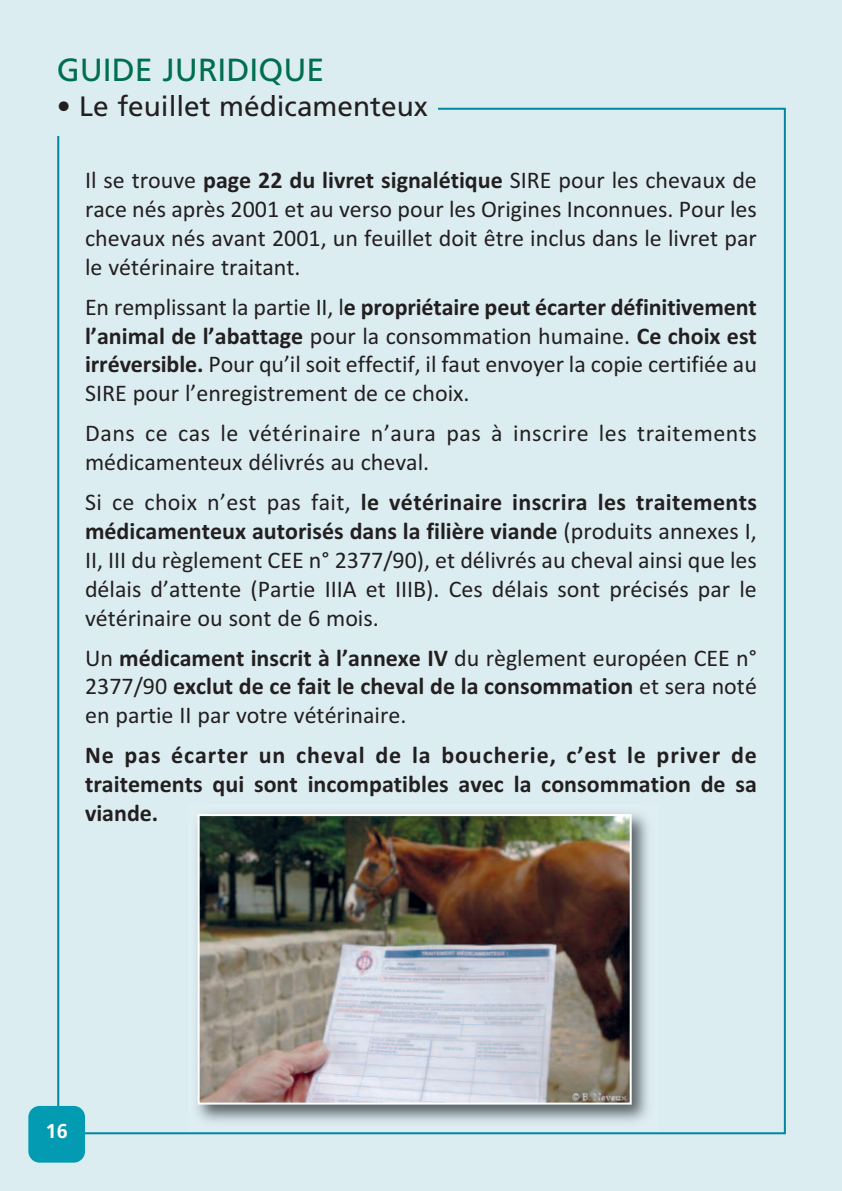
<style>
.page{position:relative;width:842px;height:1191px;background:#dcedf2}
.page>*{position:absolute;margin:0;border:0;box-sizing:border-box;transform-origin:0 0}
.t1{font:32px "Frutiger";color:#006e51}
.t2{font:28px "Frutiger";color:#231f20}
.t3{font:24px/28.8px "Calibri";color:#231f20;text-align:justify}
.t4{font:700 24px/28.8px "Calibri";color:#231f20;text-align:justify}
.t5{font:24px/28.8px "Calibri";letter-spacing:.02em;color:#231f20}
.t6{font:700 20px "Frutiger";color:#fff}
.s1{font-weight:700}
</style>
<div class="page">
<div style="left:28px;top:1106px;width:57px;height:56px;background:#029bb2;border-radius:11px"></div>
<img style="left:197px;top:813px;width:451px;height:309px">
<img style="left:201px;top:817px;width:428px;height:284px">
<div style="left:198px;top:814px;width:434px;height:290px;border:2px solid #fff"></div>
<h1 class="t1" style="left:57px;top:57px;width:269px">GUIDE JURIDIQUE</h1>
<p class="t2" style="left:57px;top:95px;width:373px">• Le feuillet médicamenteux</p>
<p class="t3" style="left:85px;top:165px;width:673px">Il se trouve <span class="s1">page 22 du livret signalétique</span> SIRE pour les chevaux de race nés après 2001 et au verso pour les Origines Inconnues. Pour les chevaux nés avant 2001, un feuillet doit être inclus dans le livret par le vétérinaire traitant.</p>
<p class="t3" style="left:85px;top:292px;width:673px">En remplissant la partie II, l<span class="s1">e propriétaire peut écarter définitivement l’animal de l’abattage</span> pour la consommation humaine. <span class="s1">Ce choix est irréversible.</span> Pour qu’il soit effectif, il faut envoyer la copie certifiée au SIRE pour l’enregistrement de ce choix.</p>
<p class="t5" style="left:85px;top:418px;width:673px">Dans ce cas le vétérinaire n’aura pas à inscrire les traitements médicamenteux délivrés au cheval.</p>
<p class="t3" style="left:85px;top:487px;width:673px">Si ce choix n’est pas fait, <span class="s1">le vétérinaire inscrira les traitements médicamenteux autorisés dans la filière viande</span> (produits annexes I, II, III du règlement CEE n° 2377/90), et délivrés au cheval ainsi que les délais d’attente (Partie IIIA et IIIB). Ces délais sont précisés par le vétérinaire ou sont de 6 mois.</p>
<p class="t3" style="left:85px;top:643px;width:673px">Un <span class="s1">médicament inscrit à l’annexe IV</span> du règlement européen CEE n° 2377/90 <span class="s1">exclut de ce fait le cheval de la consommation</span> et sera noté en partie II par votre vétérinaire.</p>
<p class="t4" style="left:85px;top:740px;width:673px">Ne pas écarter un cheval de la boucherie, c’est le priver de traitements qui sont incompatibles avec la consommation de sa viande.</p>
<p class="t6" style="left:46px;top:1123px;width:24px">16</p>
</div>
